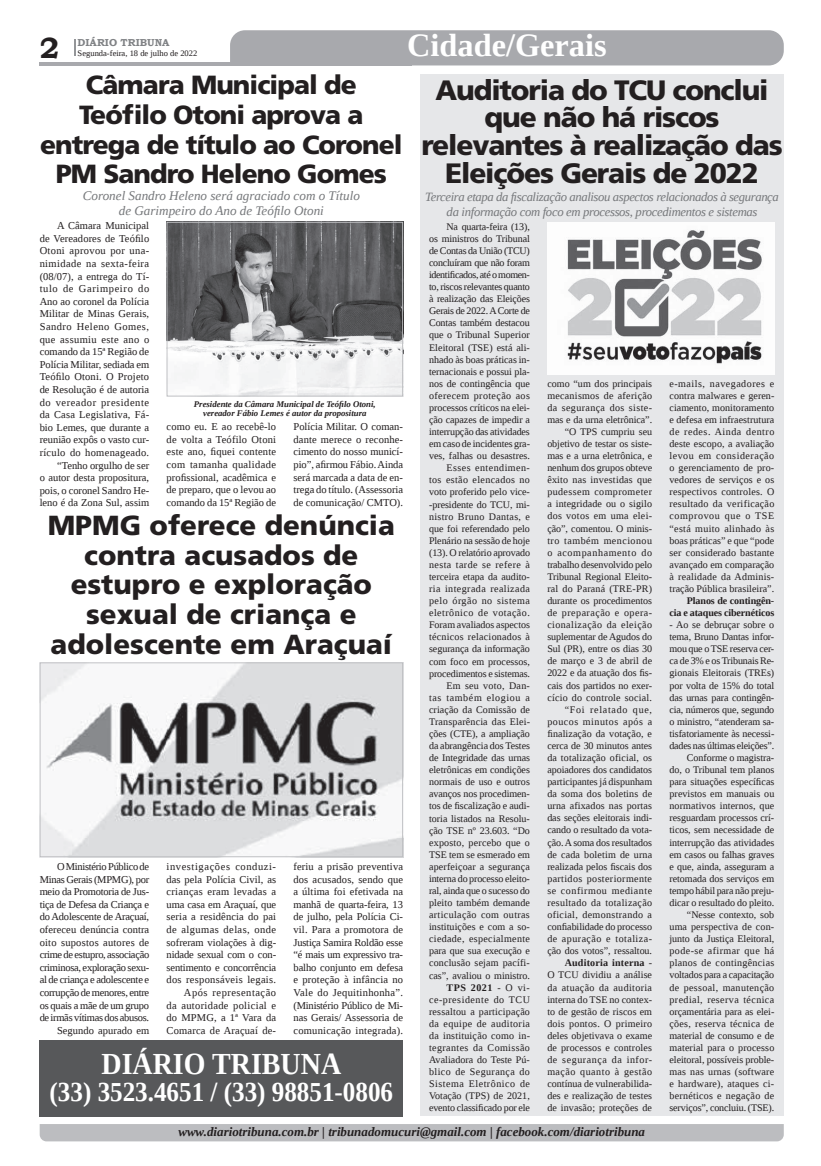
<style>
.page{position:relative;width:821px;height:1166px;background:#fff}
.page>*{position:absolute;margin:0;border:0;box-sizing:border-box;transform-origin:0 0}
.t1{font:700 32.38px "Liberation Serif";color:#fff}
.t2{font:700 30.54px "Liberation Serif";color:#fff;scale:.92 1}
.t3{font:700 29.31px "Bookman Old Style";color:#231f20}
.t4{font:900 28px/27.6px "Frutiger LT Std";letter-spacing:-.04em;color:#231f20;text-align:center}
.t5{font:900 27.56px/29.8px "Frutiger LT Std";color:#231f20;text-align:center}
.t6{font:700 27.39px "Liberation Serif";color:#fff;scale:.92 1}
.t7{font:900 26.25px/29.8px "Frutiger LT Std";letter-spacing:-.035em;color:#231f20;text-align:center}
.t8{font:italic 13.12px/14.9px "Liberation Serif";color:#76787b;text-align:center}
.t9{font:italic 700 12.95px "Liberation Serif";color:#231f20}
.t10{font:italic 12.69px/14.9px "Liberation Serif";letter-spacing:-.03em;color:#76787b;text-align:center}
.t11{font:10.5px/12.6px "Liberation Serif";color:#231f20;text-align:justify}
.t12{font:10.5px/12.6px "Liberation Serif";letter-spacing:-.02em;color:#231f20;text-align:right}
.t13{font:10.06px/12.1px "Liberation Serif";color:#231f20;text-align:right}
.t14{font:700 10.06px/12.1px "Liberation Serif";letter-spacing:-.01em;color:#231f20;text-align:right}
.t15{font:700 10.06px "Bookman Old Style";color:#808285}
.t16{font:italic 700 8.75px/9.6px "Liberation Serif";color:#231f20;text-align:center}
.t17{font:8.4px "Liberation Serif";color:#231f20}
.s1{font-weight:700}
</style>
<div class="page">
<svg style="left:74px;top:39px;width:2px;height:17px"></svg>
<hr style="left:40px;top:62px;width:372px;height:3px;background:#a8a9ad">
<div style="left:230px;top:30px;width:554px;height:35px;background:#a8a9ad"></div>
<div style="left:40px;top:1124px;width:744px;height:17px;background:#bcbdc0"></div>
<div style="left:420px;top:74px;width:364px;height:1042px;background:#e6e7e9"></div>
<div style="left:40px;top:1040px;width:363px;height:76px;background:#57585a"></div>
<img style="left:547px;top:223px;width:227px;height:151px">
<svg style="left:167px;top:222px;width:236px;height:174px"></svg>
<svg style="left:40px;top:662px;width:363px;height:195px"></svg>
<h1 class="t1" style="left:407px;top:24px;width:201px">Cidade/Gerais</h1>
<h3 class="t4" style="left:421px;top:76px;width:363px">Auditoria do TCU conclui que não há riscos relevantes à realização das<br>Eleições Gerais de 2022</h3>
<p class="t13" style="left:429px;top:220px;width:102px">Na quarta-feira (13),<br>os ministros do Tribunal de Contas da União (TCU) concluíram que não foram identificados, até o momen&shy;to, riscos relevantes quanto à realização das Eleições<br>Gerais de 2022. A Corte de<br>Contas também destacou que o Tribunal Superior<br>Eleitoral (TSE) está ali&shy;nhado às boas práticas in&shy;ternacionais e possui pla&shy;nos de contingência que oferecem proteção aos processos críticos na elei&shy;ção capazes de impedir a interrupção das atividades em caso de incidentes gra&shy;ves, falhas ou desastres.<br>Esses entendimen-<br>tos estão elencados no voto proferido pelo vice--presidente do TCU, mi&shy;nistro Bruno Dantas, e que foi referendado pelo<br>Plenário na sessão de hoje (13). O relatório aprovado nesta tarde se refere à terceira etapa da audito&shy;ria integrada realizada pelo órgão no sistema eletrônico de votação.<br>Foram avaliados aspectos técnicos relacionados à segurança da informação com foco em processos, procedimentos e sistemas.<br>Em seu voto, Dan-<br>tas também elogiou a criação da Comissão de<br>Transparência das Elei&shy;ções (CTE), a ampliação da abrangência dos Testes de Integridade das urnas eletrônicas em condições normais de uso e outros avanços nos procedimen&shy;tos de fiscalização e audi&shy;toria listados na Resolu&shy;ção TSE nº 23.603. “Do exposto, percebo que o<br>TSE tem se esmerado em aperfeiçoar a segurança interna do processo eleito&shy;ral, ainda que o sucesso do pleito também demande articulação com outras instituições e com a so&shy;ciedade, especialmente para que sua execução e conclusão sejam pacífi&shy;cas”, avaliou o ministro.<br><span class="s1">TPS 2021</span> - O vi&shy;ce-presidente do TCU ressaltou a participação da equipe de auditoria da instituição como in&shy;tegrantes da Comissão<br>Avaliadora do Teste Pú&shy;blico de Segurança do<br>Sistema Eletrônico de<br>Votação (TPS) de 2021, evento classificado por ele</p>
<p class="t15" style="left:78px;top:35px;width:93px">DIÁRIO TRIBUNA</p>
<h3 class="t3" style="left:40px;top:27px;width:21px">2</h3>
<p class="t17" style="left:78px;top:48px;width:121px">Segunda-feira, 18 de julho de 2022</p>
<h3 class="t7" style="left:40px;top:70px;width:364px">Câmara Municipal de<br>Teófilo Otoni aprova a entrega de título ao Coronel<br>PM Sandro Heleno Gomes</h3>
<h3 class="t8" style="left:83px;top:188px;width:279px">Coronel Sandro Heleno será agraciado com o Título de Garimpeiro do Ano de Teófilo Otoni</h3>
<p class="t10" style="left:425px;top:190px;width:355px">Terceira etapa da fiscalização analisou aspectos relacionados à segurança da informação com foco em processos, procedimentos e sistemas</p>
<p class="t11" style="left:40px;top:219px;width:111px;text-align:right">A Câmara Municipal<br>de Vereadores de Teófilo<br>Otoni aprovou por una&shy;nimidade na sexta-feira (08/07), a entrega do Tí&shy;tulo de Garimpeiro do<br>Ano ao coronel da Polícia<br>Militar de Minas Gerais,<br>Sandro Heleno Gomes, que assumiu este ano o comando da 15ª Região de<br>Polícia Militar, sediada em<br>Teófilo Otoni. O Projeto de Resolução é de autoria do vereador presidente da Casa Legislativa, Fá&shy;bio Lemes, que durante a reunião expôs o vasto cur&shy;rículo do homenageado. “Tenho orgulho de ser<br>o autor desta propositura, pois, o coronel Sandro He&shy;leno é da Zona Sul, assim</p>
<p class="t13" style="left:547px;top:377px;width:106px">como “um dos principais mecanismos de aferição da segurança dos siste&shy;mas e da urna eletrônica”. “O TPS cumpriu seu objetivo de testar os siste&shy;mas e a urna eletrônica, e nenhum dos grupos obteve êxito nas investidas que pudessem comprometer a integridade ou o sigilo dos votos em uma elei&shy;ção”, comentou. O minis&shy;tro também mencionou o acompanhamento do trabalho desenvolvido pelo<br>Tribunal Regional Eleito&shy;ral do Paraná (TRE-PR) durante os procedimentos de preparação e opera&shy;cionalização da eleição suplementar de Agudos do<br>Sul (PR), entre os dias 30 de março e 3 de abril de<br>2022 e da atuação dos fis&shy;cais dos partidos no exer&shy;cício do controle social. “Foi relatado que, poucos minutos após a finalização da votação, e cerca de 30 minutos antes da totalização oficial, os apoiadores dos candidatos participantes já dispunham da soma dos boletins de urna afixados nas portas das seções eleitorais indi&shy;cando o resultado da vota&shy;ção. A soma dos resultados de cada boletim de urna realizada pelos fiscais dos partidos posteriormente se confirmou mediante resultado da totalização oficial, demonstrando a confiabilidade do processo de apuração e totaliza&shy;ção dos votos”, ressaltou.<br><span class="s1">Auditoria interna</span> -<br>O TCU dividiu a análise da atuação da auditoria interna do TSE no contex&shy;to de gestão de riscos em dois pontos. O primeiro deles objetivava o exame de processos e controles de segurança da infor&shy;mação quanto à gestão contínua de vulnerabilida&shy;des e realização de testes de invasão; proteções de</p>
<p class="t13" style="left:670px;top:377px;width:106px;text-align:justify">e-mails, navegadores e contra malwares e geren&shy;ciamento, monitoramento e defesa em infraestrutura de redes. Ainda dentro deste escopo, a avaliação levou em consideração o gerenciamento de pro&shy;vedores de serviços e os respectivos controles. O resultado da verificação comprovou que o TSE “está muito alinhado às boas práticas” e que “pode ser considerado bastante avançado em comparação à realidade da Adminis&shy;tração Pública brasileira”.</p>
<p class="t16" style="left:194px;top:399px;width:183px">Presidente da Câmara Municipal de Teófilo Otoni, vereador Fábio Lemes é autor da propositura</p>
<p class="t11" style="left:167px;top:420px;width:111px">como eu. E ao recebê-lo de volta a Teófilo Otoni este ano, fiquei contente com tamanha qualidade profissional, acadêmica e de preparo, que o levou ao comando da 15ª Região de</p>
<p class="t11" style="left:294px;top:420px;width:111px">Polícia Militar. O coman&shy;dante merece o reconhe&shy;cimento do nosso municí&shy;pio”, afirmou Fábio. Ainda será marcada a data de en&shy;trega do título. (Assessoria de comunicação/ CMTO).</p>
<h3 class="t5" style="left:48px;top:510px;width:349px">MPMG oferece denúncia contra acusados de estupro e exploração sexual de criança e adolescente em Araçuaí</h3>
<p class="t14" style="left:670px;top:594px;width:106px">Planos de contingên-<br>cia e ataques cibernéticos</p>
<p class="t13" style="left:670px;top:619px;width:106px">- Ao se debruçar sobre o tema, Bruno Dantas infor&shy;mou que o TSE reserva cer&shy;ca de 3% e os Tribunais Re&shy;gionais Eleitorais (TREs) por volta de 15% do total das urnas para contingên&shy;cia, números que, segundo o ministro, “atenderam sa&shy;tisfatoriamente às necessi&shy;dades nas últimas eleições”.<br>Conforme o magistra-<br>do, o Tribunal tem planos para situações específicas previstos em manuais ou normativos internos, que resguardam processos crí&shy;ticos, sem necessidade de interrupção das atividades em casos ou falhas graves e que, ainda, asseguram a retomada dos serviços em tempo hábil para não preju&shy;dicar o resultado do pleito. “Nesse contexto, sob uma perspectiva de con&shy;junto da Justiça Eleitoral, pode-se afirmar que há planos de contingências voltados para a capacitação de pessoal, manutenção predial, reserva técnica orçamentária para as elei&shy;ções, reserva técnica de material de consumo e de material para o processo eleitoral, possíveis proble&shy;mas nas urnas (software e hardware), ataques ci&shy;bernéticos e negação de serviços”, concluiu. (TSE).</p>
<p class="t12" style="left:40px;top:860px;width:111px">O Ministério Público de<br>Minas Gerais (MPMG), por meio da Promotoria de Jus&shy;tiça de Defesa da Criança e do Adolescente de Araçuaí, ofereceu denúncia contra oito supostos autores de crime de estupro, associação criminosa, exploração sexu&shy;al de criança e adolescente e corrupção de menores, entre os quais a mãe de um grupo de irmãs vítimas dos abusos.<br>Segundo apurado em</p>
<p class="t11" style="left:167px;top:860px;width:111px;text-align:right">investigações conduzi&shy;das pela Polícia Civil, as crianças eram levadas a uma casa em Araçuaí, que seria a residência do pai de algumas delas, onde sofreram violações à dig&shy;nidade sexual com o con&shy;sentimento e concorrência dos responsáveis legais.<br>Após representação<br>da autoridade policial e do MPMG, a 1ª Vara da<br>Comarca de Araçuaí de-</p>
<p class="t11" style="left:294px;top:860px;width:111px">feriu a prisão preventiva dos acusados, sendo que a última foi efetivada na manhã de quarta-feira, 13 de julho, pela Polícia Ci&shy;vil. Para a promotora de Justiça Samira Roldão esse “é mais um expressivo tra&shy;balho conjunto em defesa e proteção à infância no Vale do Jequitinhonha”. (Ministério Público de Mi&shy;nas Gerais/ Assessoria de comunicação integrada).</p>
<h2 class="t2" style="left:101px;top:1043px;width:262px">DIÁRIO TRIBUNA</h2>
<h3 class="t6" style="left:50px;top:1073px;width:375px">(33) 3523.4651 / (33) 98851-0806</h3>
<p class="t9" style="left:178px;top:1123px;width:468px">www.diariotribuna.com.br | tribunadomucuri@gmail.com | facebook.com/diariotribuna</p>
</div>
